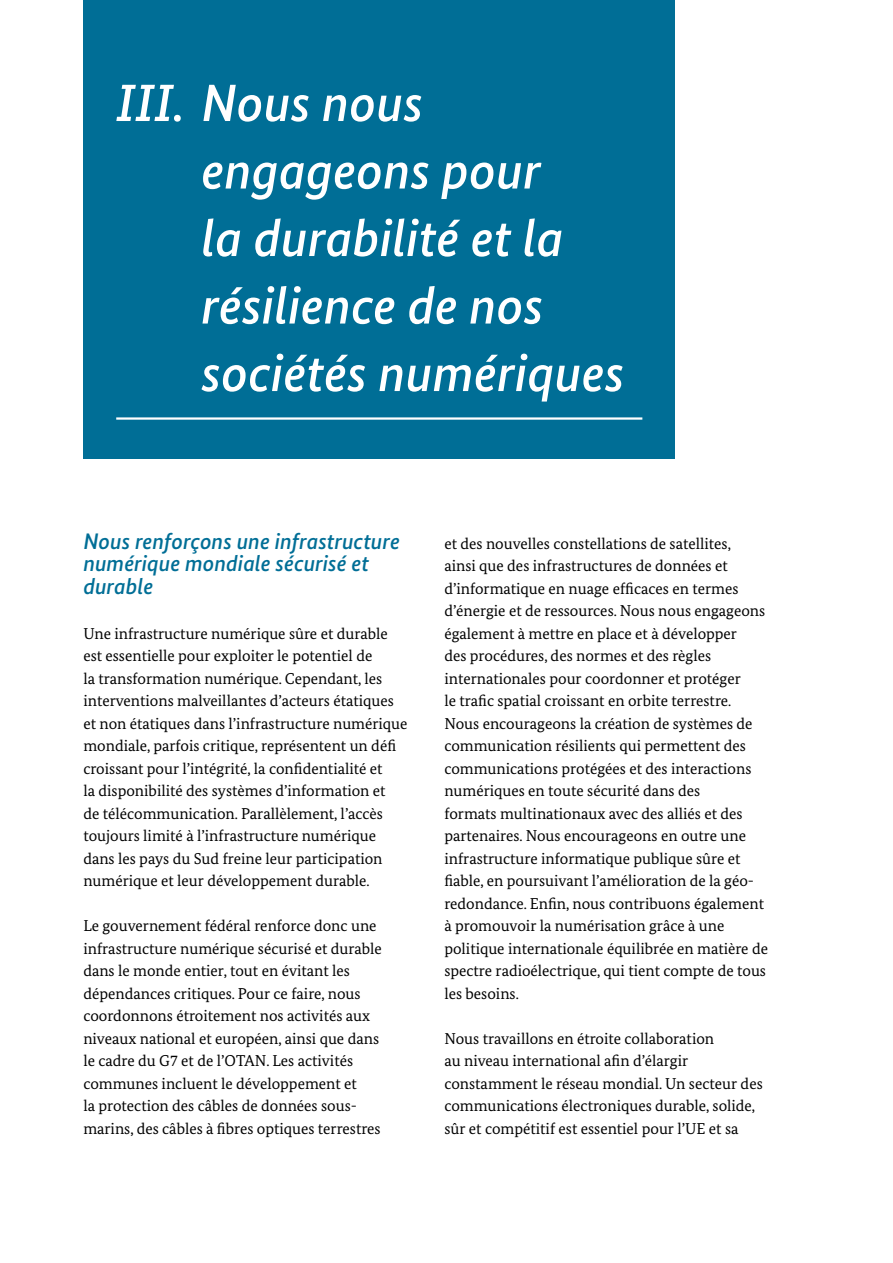
<style>
.page{position:relative;width:893px;height:1263px;background:#fff}
.page>*{position:absolute;margin:0;border:0;box-sizing:border-box;transform-origin:0 0}
.A4_Innenseiten_H1-Head_Kapitel_35_38_5{font:italic 500 52.5px/67.5px "Bundes Sans";color:#fff}
.A4_Innenseiten_H2-Subhead_15_15{font:italic 500 22.5px/22.5px "Bundes Sans";color:#006e96}
.A4_Innenseiten_P-Copy_10_5_15{font:15.75px/22.5px "Bundes Serif";color:#000}
</style>
<div class="page">
<div style="left:83px;top:0;width:592px;height:459px;background:#006e96"></div>
<hr style="left:116px;top:417px;width:526px;height:3px;background:#fff">
<h1 class="A4_Innenseiten_H1-Head_Kapitel_35_38_5" style="left:201px;top:69px;width:425px;text-indent:-85px">III. Nous nous engageons pour<br>la durabilité et la résilience de nos sociétés numériques</h1>
<h2 class="A4_Innenseiten_H2-Subhead_15_15" style="left:83px;top:530px;width:318px">Nous renforçons une infrastructure numérique mondiale sécurisé et durable</h2>
<p class="A4_Innenseiten_P-Copy_10_5_15" style="left:83px;top:622px;width:326px">Une infrastructure numérique sûre et durable est essentielle pour exploiter le potentiel de<br>la transformation numérique. Cependant, les interventions malveillantes d’acteurs étatiques et non étatiques dans l’infrastructure numérique mondiale, parfois critique, représentent un défi croissant pour l’intégrité, la confidentialité et<br>la disponibilité des systèmes d’information et<br>de télécommunication. Parallèlement, l’accès toujours limité à l’infrastructure numérique dans les pays du Sud freine leur participation numérique et leur développement durable.</p>
<p class="A4_Innenseiten_P-Copy_10_5_15" style="left:83px;top:914px;width:300px">Le gouvernement fédéral renforce donc une infrastructure numérique sécurisé et durable dans le monde entier, tout en évitant les dépendances critiques. Pour ce faire, nous coordonnons étroitement nos activités aux niveaux national et européen, ainsi que dans le cadre du G7 et de l’OTAN. Les activités communes incluent le développement et<br>la protection des câbles de données sous&shy;marins, des câbles à fibres optiques terrestres</p>
<p class="A4_Innenseiten_P-Copy_10_5_15" style="left:444px;top:532px;width:325px">et des nouvelles constellations de satellites,<br>ainsi que des infrastructures de données et d’informatique en nuage efficaces en termes d’énergie et de ressources. Nous nous engageons également à mettre en place et à développer<br>des procédures, des normes et des règles internationales pour coordonner et protéger<br>le trafic spatial croissant en orbite terrestre.<br>Nous encourageons la création de systèmes de communication résilients qui permettent des communications protégées et des interactions numériques en toute sécurité dans des<br>formats multinationaux avec des alliés et des partenaires. Nous encourageons en outre une infrastructure informatique publique sûre et fiable, en poursuivant l’amélioration de la géo&shy;redondance. Enfin, nous contribuons également à promouvoir la numérisation grâce à une politique internationale équilibrée en matière de spectre radioélectrique, qui tient compte de tous les besoins.</p>
<p class="A4_Innenseiten_P-Copy_10_5_15" style="left:444px;top:1027px;width:320px">Nous travaillons en étroite collaboration<br>au niveau international afin d’élargir constamment le réseau mondial. Un secteur des communications électroniques durable, solide, sûr et compétitif est essentiel pour l’UE et sa</p>
</div>
